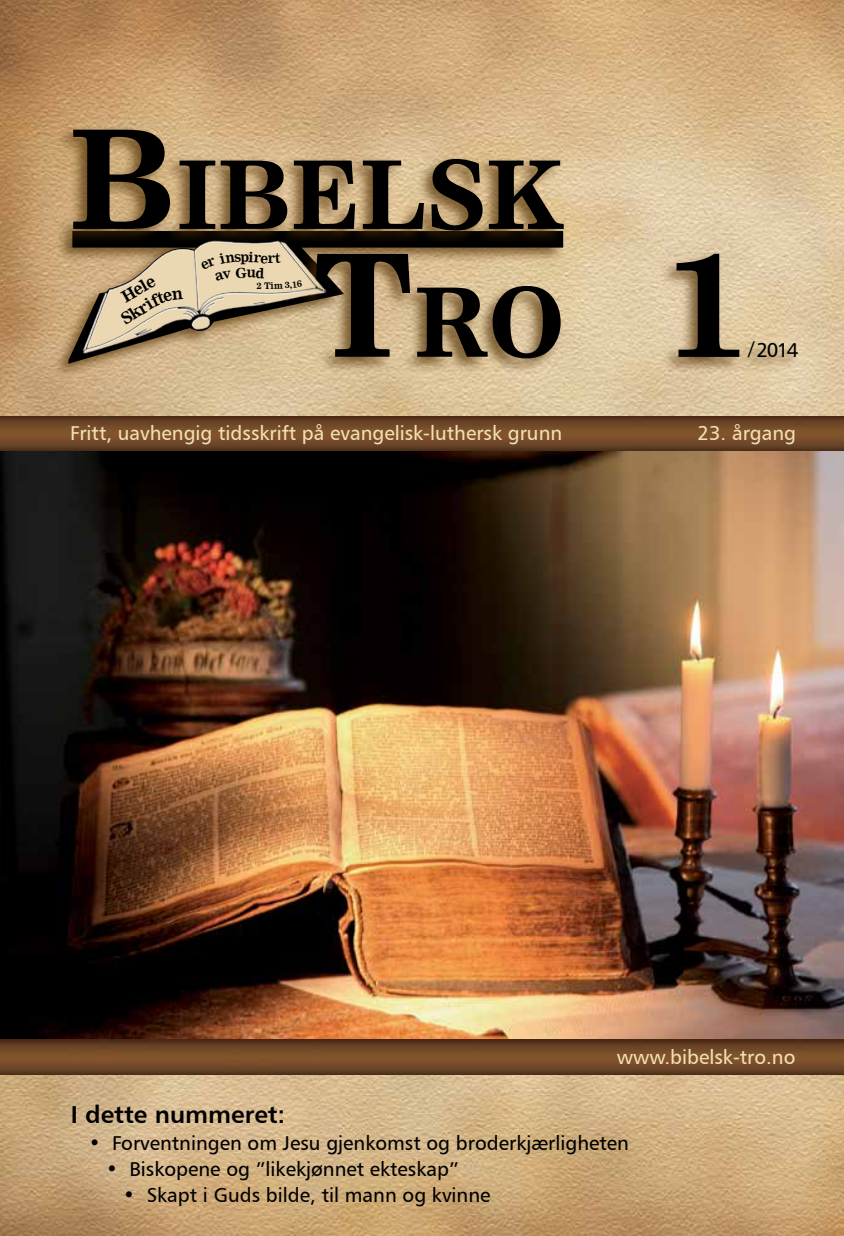
<style>
.page{position:relative;width:844px;height:1236px;background:#fff}
.page>*{position:absolute;margin:0;border:0;box-sizing:border-box;transform-origin:0 0}
.t1{font:700 93.45px "Nimrod";color:#000}
.t2{font:700 92.4px "Nimrod";color:#000}
.t3{font:24.5px "Humanist 777 BT Bold B";color:#000}
.t4{font:20.12px "Humanist 777 BT Roman B";color:#000}
.t5{font:20.12px "Humanist 777 BT Roman B";color:#f1dfb5}
.t6{font:700 13.47px "Nimrod";color:#000}
.t7{font:700 8.92px "Nimrod";color:#000}
.s1{font-size:134.22px}
.s2{font-size:138.95px}
.s3{font-size:145.78px}
</style>
<div class="page">
<img style="left:0;top:0;width:843px;height:416px">
<img style="left:0;top:1074px;width:843px;height:161px">
<div style="left:51px;top:227px;width:514px;height:152px;background:#513004;opacity:.7"></div>
<div style="left:56px;top:126px;width:509px;height:248px;background:#513004;opacity:.7"></div>
<img style="left:83px;top:240px;width:113px;height:32px">
<div style="left:658px;top:250px;width:141px;height:123px;background:#513004;opacity:.7"></div>
<img style="left:0;top:451px;width:843px;height:588px">
<img style="left:0;top:1039px;width:843px;height:35px">
<img style="left:0;top:416px;width:843px;height:35px">
<svg style="left:120px;top:277px;width:63px;height:48px;background:#e1ceaa"></svg>
<div style="left:200px;top:251px;width:102px;height:38px;background:#ebd7b1"></div>
<h2 class="t2" style="left:70px;top:140px;width:497px"><span class="s1">B</span>IBELSK</h2>
<h1 class="t1" style="left:312px;top:267px;width:441px"><span class="s2">T</span>RO <span class="s3">1</span></h1>
<p class="t6" style="left:267px;top:250px;width:9px">r</p>
<p class="t7" style="left:264px;top:280px;width:8px">T</p>
<p class="t4" style="left:748px;top:337px;width:51px">/ 2014</p>
<p class="t5" style="left:70px;top:420px;width:493px">Fritt, uavhengig tidsskrift på evangelisk-luthersk grunn</p>
<p class="t5" style="left:697px;top:420px;width:100px">23. årgang</p>
<p class="t3" style="left:71px;top:1098px;width:216px">I dette nummeret:</p>
<p class="t5" style="left:616px;top:1044px;width:180px">www.bibelsk-tro.no</p>
<p class="t4" style="left:89px;top:1129px;width:541px">• Forventningen om Jesu gjenkomst og broderkjærligheten</p>
<p class="t4" style="left:106px;top:1156px;width:354px">• Biskopene og ”likekjønnet ekteskap”</p>
<p class="t4" style="left:123px;top:1182px;width:368px">• Skapt i Guds bilde, til mann og kvinne</p>
</div>
